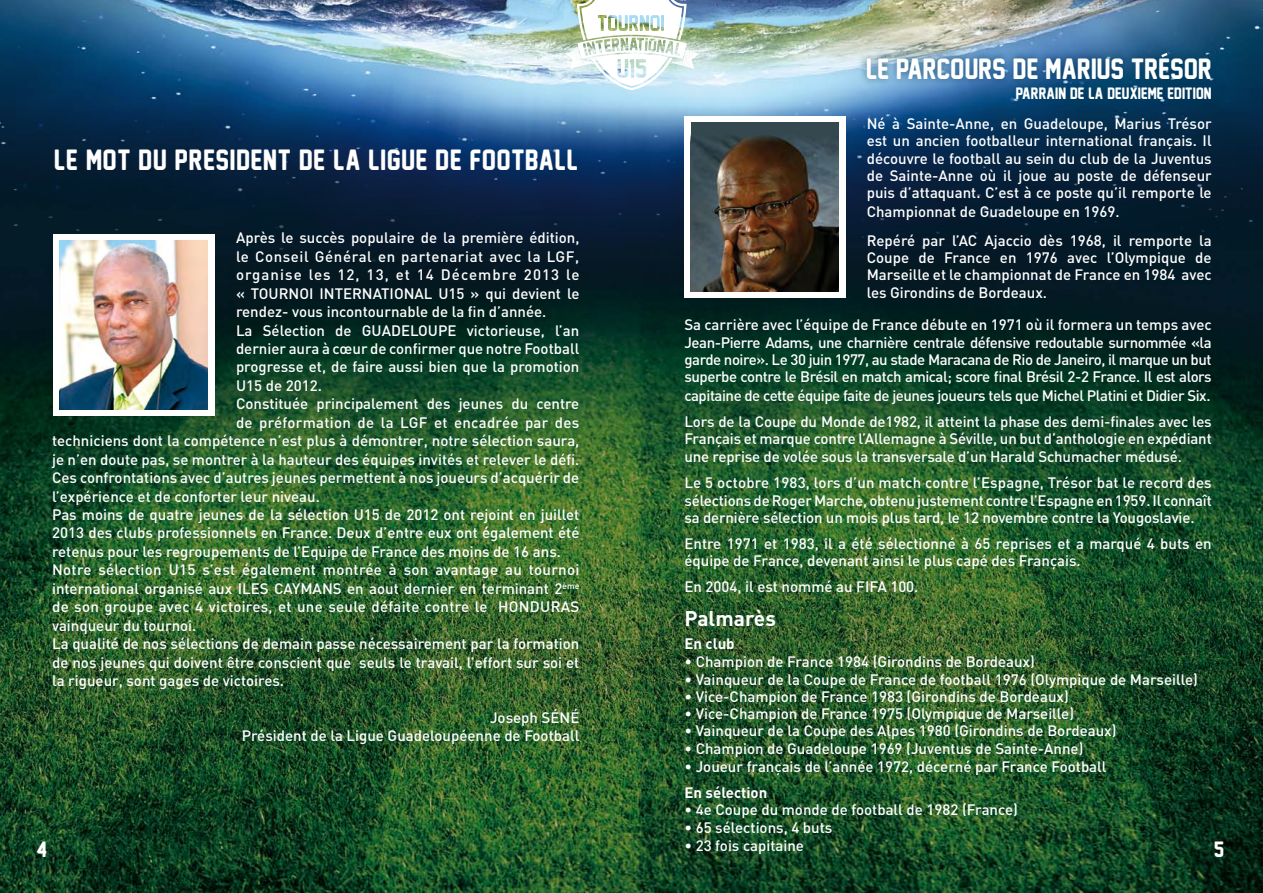
<style>
.page{position:relative;width:1263px;height:893px;background:#fff}
.page>*{position:absolute;margin:0;border:0;box-sizing:border-box;transform-origin:0 0}
.t1{font:26.7px "New Athletic M54";letter-spacing:.03em;color:#fff}
.t2{font:26.7px "New Athletic M54";letter-spacing:.01em;color:#fff}
.t3{font:700 21px "DIN";color:#fff}
.t4{font:20.25px "New Athletic M54";color:#fff}
.t5{font:500 15px/17.5px "DIN";color:#fff;text-align:justify}
.t6{font:500 15px "DIN";letter-spacing:.02em;color:#fff}
.t7{font:500 15px "DIN";letter-spacing:.04em;color:#fff}
.t8{font:500 15px "DIN";letter-spacing:.07em;color:#fff}
.t9{font:15px "New Athletic M54";letter-spacing:.01em;color:#fff}
.t10{font:700 15px "DIN";color:#fff}
</style>
<div class="page">
<img style="left:0;top:860px;width:1263px;height:33px">
<img style="left:0;top:0;width:1263px;height:860px">
<svg style="left:565px;top:0;width:134px;height:90px"></svg>
<div style="left:859px;top:50px;width:360px;height:57px;background:#00385c;opacity:.75"></div>
<div style="left:1154px;top:46px;width:21px;height:18px;background:#00385c;opacity:.75"></div>
<svg style="left:1161px;top:53px;width:6px;height:4px"></svg>
<div style="left:54px;top:234px;width:161px;height:182px;background:#fff"></div>
<img style="left:60px;top:240px;width:148px;height:169px">
<div style="left:684px;top:117px;width:161px;height:181px;background:#fff"></div>
<div style="left:691px;top:122px;width:147px;height:169px;background:#36484f"></div>
<img style="left:691px;top:135px;width:147px;height:156px">
<h1 class="t2" style="left:866px;top:54px;width:280px">LE PARCOURS DE MARIUS TRESOR</h1>
<p class="t9" style="left:1016px;top:85px;width:197px">PARRAIN DE LA DEUXIEME EDITION</p>
<p class="t5" style="left:867px;top:114px;width:347px">Né à Sainte-Anne, en Guadeloupe, Marius Trésor est un ancien footballeur international français. Il découvre le football au sein du club de la Juventus de Sainte-Anne où il joue au poste de défenseur puis d’attaquant. C’est à ce poste qu’il remporte le Championnat de Guadeloupe en 1969.</p>
<p class="t5" style="left:867px;top:231px;width:346px">Repéré par l’AC Ajaccio dès 1968, il remporte la Coupe de France en 1976 avec l’Olympique de Marseille et le championnat de France en 1984 avec les Girondins de Bordeaux.</p>
<p class="t5" style="left:684px;top:316px;width:529px">Sa carrière avec l’équipe de France débute en 1971 où il formera un temps avec Jean-Pierre Adams, une charnière centrale défensive redoutable surnommée «la garde noire». Le 30 juin 1977, au stade Maracana de Rio de Janeiro, il marque un but superbe contre le Brésil en match amical; score final Brésil 2-2 France. Il est alors capitaine de cette équipe faite de jeunes joueurs tels que Michel Platini et Didier Six.</p>
<p class="t5" style="left:684px;top:412px;width:529px">Lors de la Coupe du Monde de1982, il atteint la phase des demi-finales avec les Français et marque contre l’Allemagne à Séville, un but d’anthologie en expédiant une reprise de volée sous la transversale d’un Harald Schumacher médusé.</p>
<p class="t5" style="left:684px;top:474px;width:529px">Le 5 octobre 1983, lors d’un match contre l’Espagne, Trésor bat le record des sélections de Roger Marche, obtenu justement contre l’Espagne en 1959. Il connaît sa dernière sélection un mois plus tard, le 12 novembre contre la Yougoslavie.</p>
<p class="t5" style="left:684px;top:534px;width:529px">Entre 1971 et 1983, il a été sélectionné à 65 reprises et a marqué 4 buts en équipe de France, devenant ainsi le plus capé des Français.</p>
<p class="t5" style="left:684px;top:577px;width:236px">En 2004, il est nommé au FIFA 100.</p>
<h2 class="t3" style="left:684px;top:605px;width:93px">Palmarès</h2>
<p class="t10" style="left:684px;top:634px;width:52px">En club</p>
<p class="t5" style="left:684px;top:653px;width:352px">• Champion de France 1984 (Girondins de Bordeaux)</p>
<p class="t5" style="left:684px;top:670px;width:515px">• Vainqueur de la Coupe de France de football 1976 (Olympique de Marseille)</p>
<p class="t5" style="left:684px;top:687px;width:386px">• Vice-Champion de France 1983 (Girondins de Bordeaux)</p>
<p class="t5" style="left:684px;top:704px;width:391px">• Vice-Champion de France 1975 (Olympique de Marseille)</p>
<p class="t5" style="left:684px;top:722px;width:434px">• Vainqueur de la Coupe des Alpes 1980 (Girondins de Bordeaux)</p>
<p class="t5" style="left:684px;top:739px;width:400px">• Champion de Guadeloupe 1969 (Juventus de Sainte-Anne)</p>
<p class="t5" style="left:684px;top:757px;width:424px">• Joueur français de l’année 1972, décerné par France Football</p>
<p class="t10" style="left:684px;top:783px;width:84px">En sélection</p>
<p class="t5" style="left:684px;top:801px;width:335px">• 4e Coupe du monde de football de 1982 (France)</p>
<p class="t5" style="left:684px;top:818px;width:149px">• 65 sélections, 4 buts</p>
<p class="t5" style="left:684px;top:836px;width:121px">• 23 fois capitaine</p>
<h1 class="t1" style="left:54px;top:145px;width:525px">LE MOT DU PRESIDENT DE LA LIGUE DE FOOTBALL</h1>
<p class="t5" style="left:236px;top:229px;width:345px">Après le succès populaire de la première édition,</p>
<p class="t7" style="left:236px;top:247px;width:345px">le Conseil Général en partenariat avec la LGF,</p>
<p class="t8" style="left:236px;top:265px;width:345px">organise les 12, 13, et 14 Décembre 2013 le</p>
<p class="t5" style="left:236px;top:284px;width:345px">« TOURNOI INTERNATIONAL U15 » qui devient le</p>
<p class="t5" style="left:236px;top:302px;width:312px">rendez- vous incontournable de la fin d’année.</p>
<p class="t5" style="left:236px;top:321px;width:345px">La Sélection de GUADELOUPE victorieuse, l’an</p>
<p class="t5" style="left:236px;top:339px;width:345px">dernier aura à cœur de confirmer que notre Football</p>
<p class="t5" style="left:236px;top:358px;width:345px">progresse et, de faire aussi bien que la promotion</p>
<p class="t5" style="left:236px;top:376px;width:87px">U15 de 2012.</p>
<p class="t5" style="left:236px;top:395px;width:345px">Constituée principalement des jeunes du centre</p>
<p class="t6" style="left:236px;top:413px;width:345px">de préformation de la LGF et encadrée par des</p>
<p class="t5" style="left:52px;top:431px;width:529px">techniciens dont la compétence n’est plus à démontrer, notre sélection saura,</p>
<p class="t5" style="left:52px;top:450px;width:529px">je n’en doute pas, se montrer à la hauteur des équipes invités et relever le défi.</p>
<p class="t5" style="left:52px;top:468px;width:529px">Ces confrontations avec d’autres jeunes permettent à nos joueurs d’acquérir de</p>
<p class="t5" style="left:52px;top:487px;width:269px">l’expérience et de conforter leur niveau.</p>
<p class="t5" style="left:52px;top:505px;width:529px">Pas moins de quatre jeunes de la sélection U15 de 2012 ont rejoint en juillet</p>
<p class="t5" style="left:52px;top:524px;width:529px">2013 des clubs professionnels en France. Deux d’entre eux ont également été</p>
<p class="t5" style="left:52px;top:542px;width:510px">retenus pour les regroupements de l’Equipe de France des moins de 16 ans.</p>
<p class="t6" style="left:52px;top:560px;width:529px">Notre sélection U15 s’est également montrée à son avantage au tournoi</p>
<p class="t5" style="left:52px;top:579px;width:529px">international organisé aux ILES CAYMANS en aout dernier en terminant 2<sup>ème</sup></p>
<p class="t6" style="left:52px;top:597px;width:529px">de son groupe avec 4 victoires, et une seule défaite contre le HONDURAS</p>
<p class="t5" style="left:52px;top:616px;width:146px">vainqueur du tournoi.</p>
<p class="t5" style="left:52px;top:634px;width:529px">La qualité de nos sélections de demain passe nécessairement par la formation</p>
<p class="t5" style="left:52px;top:653px;width:529px">de nos jeunes qui doivent être conscient que seuls le travail, l’effort sur soi et</p>
<p class="t5" style="left:52px;top:671px;width:233px">la rigueur, sont gages de victoires.</p>
<p class="t5" style="left:242px;top:708px;width:339px;line-height:18.5px;text-align:right">Joseph SÉNÉ<br>Président de la Ligue Guadeloupéenne de Football</p>
<h3 class="t4" style="left:36px;top:838px;width:12px">4</h3>
<h3 class="t4" style="left:1214px;top:838px;width:11px">5</h3>
</div>
